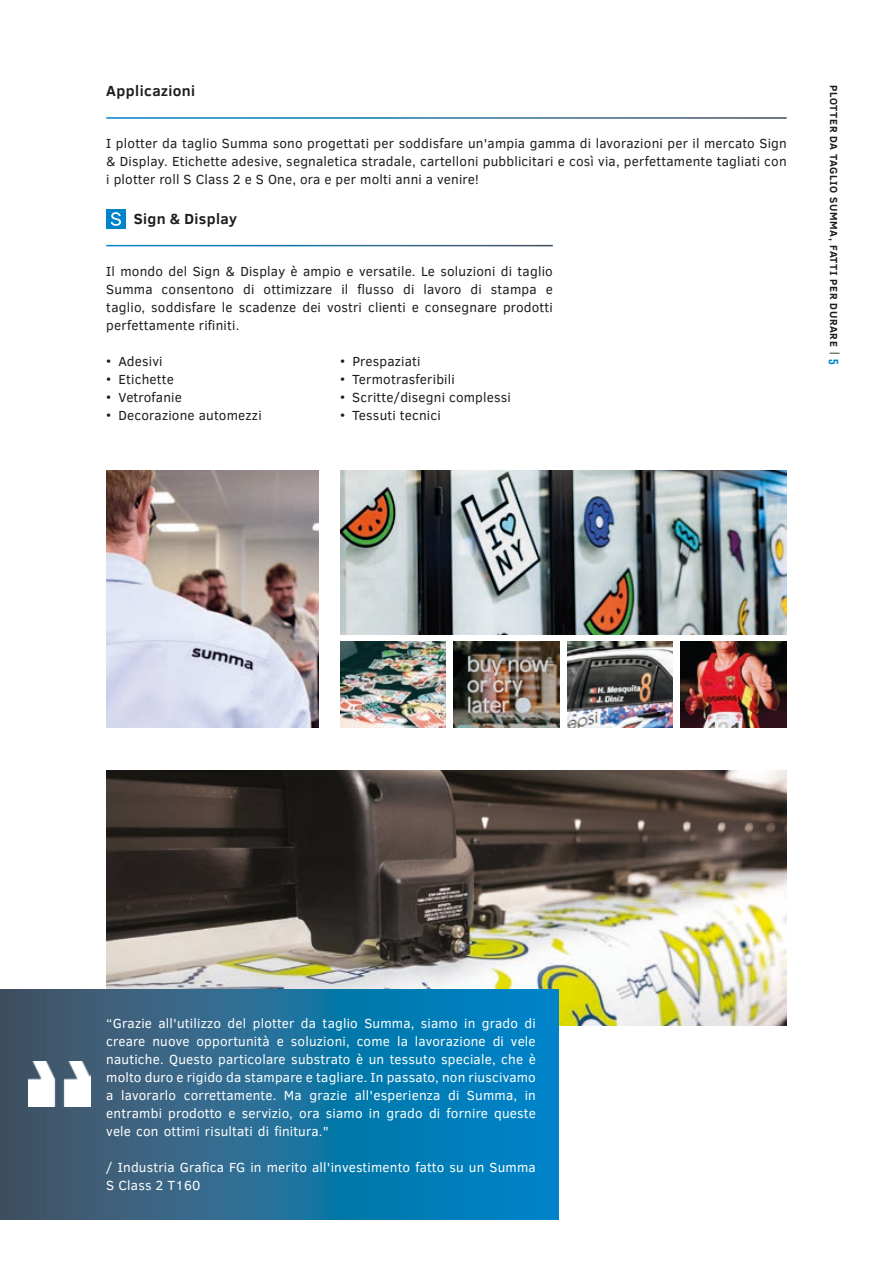
<style>
.page{position:relative;width:893px;height:1263px;background:#fff}
.page>*{position:absolute;margin:0;border:0;box-sizing:border-box;transform-origin:0 0}
.t1{font:700 15px "Clear Sans";letter-spacing:.025em;color:#1d1d1b}
.t2{font:13.5px/18px "Clear Sans";letter-spacing:.015em;color:#1d1d1b;text-align:justify}
.t3{font:13.5px/18px "Clear Sans";letter-spacing:.015em;color:#fff;text-align:justify}
.t4{font:700 10.5px "Clear Sans";letter-spacing:.06em;color:#1d1d1b}
.s1{font-weight:400}
.s2{font-family:"Rift";font-size:13.5px;color:#0083cb}
</style>
<div class="page">
<img style="left:340px;top:642px;width:105px;height:86px">
<img style="left:681px;top:642px;width:105px;height:86px">
<img style="left:106px;top:471px;width:213px;height:257px">
<img style="left:568px;top:642px;width:105px;height:86px">
<img style="left:340px;top:471px;width:446px;height:163px">
<img style="left:453px;top:642px;width:107px;height:86px">
<img style="left:106px;top:771px;width:681px;height:255px">
<svg style="left:0;top:990px;width:559px;height:229px;background:#1e6f9b"></svg>
<img style="left:28px;top:1062px;width:62px;height:44px">
<div style="left:106px;top:209px;width:19px;height:20px;background:#0083cb"></div>
<svg style="left:111px;top:212px;width:10px;height:14px"></svg>
<p class="t1" style="left:106px;top:80px;width:90px">Applicazioni</p>
<p class="t2" style="left:106px;top:134px;width:682px">I plotter da taglio Summa sono progettati per soddisfare un'ampia gamma di lavorazioni per il mercato Sign &amp; Display. Etichette adesive, segnaletica stradale, cartelloni pubblicitari e così via, perfettamente tagliati con i plotter roll S Class 2 e S One, ora e per molti anni a venire!</p>
<p class="t1" style="left:134px;top:207px;width:105px">Sign &amp; Display</p>
<p class="t2" style="left:106px;top:262px;width:448px">Il mondo del Sign &amp; Display è ampio e versatile. Le soluzioni di taglio Summa consentono di ottimizzare il flusso di lavoro di stampa e taglio, soddisfare le scadenze dei vostri clienti e consegnare prodotti perfettamente rifiniti.</p>
<p class="t2" style="left:106px;top:352px;width:58px">• Adesivi</p>
<p class="t2" style="left:106px;top:370px;width:69px">• Etichette</p>
<p class="t2" style="left:106px;top:388px;width:77px">• Vetrofanie</p>
<p class="t2" style="left:106px;top:406px;width:157px">• Decorazione automezzi</p>
<p class="t2" style="left:340px;top:352px;width:82px">• Prespaziati</p>
<p class="t2" style="left:340px;top:370px;width:116px">• Termotrasferibili</p>
<p class="t2" style="left:340px;top:388px;width:172px">• Scritte/disegni complessi</p>
<p class="t2" style="left:340px;top:406px;width:102px">• Tessuti tecnici</p>
<p class="t4" style="left:842px;top:85px;width:281px;rotate:90deg">PLOTTER DA TAGLIO SUMMA, FATTI PER DURARE <span class="s1">|</span> <span class="s2">5</span></p>
<p class="t3" style="left:106px;top:1015px;width:431px">“Grazie all'utilizzo del plotter da taglio Summa, siamo in grado di creare nuove opportunità e soluzioni, come la lavorazione di vele nautiche. Questo particolare substrato è un tessuto speciale, che è molto duro e rigido da stampare e tagliare. In passato, non riuscivamo a lavorarlo correttamente. Ma grazie all'esperienza di Summa, in entrambi prodotto e servizio, ora siamo in grado di fornire queste vele con ottimi risultati di finitura."</p>
<p class="t3" style="left:106px;top:1159px;width:431px">/ Industria Grafica FG in merito all'investimento fatto su un Summa<br>S Class 2 T160</p>
</div>
